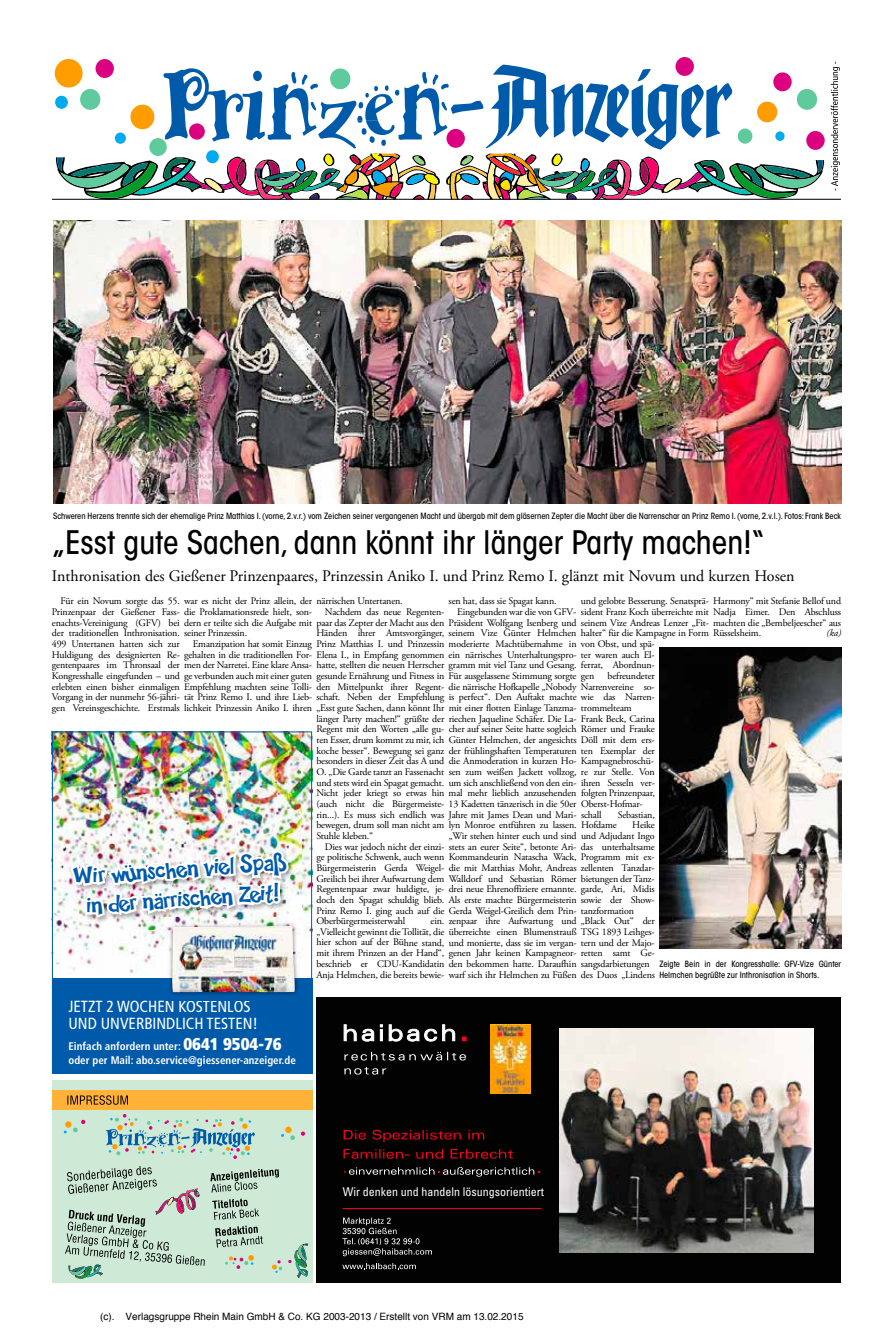
<style>
.page{position:relative;width:893px;height:1340px;background:#fff}
.page>*{position:absolute;margin:0;border:0;box-sizing:border-box;transform-origin:0 0}
.t1{font:500 condensed 32.1px "ITC Avant Garde Std";color:#000}
.t2{font:25.05px/30px "Happy Sans";color:#005aaa;text-align:center}
.t3{font:16.05px "Adobe Garamond Pro";color:#000}
.t4{font:condensed 16.05px/17.1px "Frutiger LT Std";color:#fff}
.t5{font:condensed 12px "Univers LT Std";color:#fff}
.t6{font:700 condensed 11.1px/14.1px "Frutiger LT Std";color:#fff}
.t7{font:10.05px/10.6px "Adobe Garamond Pro";letter-spacing:-.015em;color:#000}
.t8{font:10.05px "Helvetica";color:#000}
.t9{font:italic 10.05px "Adobe Garamond Pro";color:#000}
.t10{font:500 condensed 8.55px/10.6px "ITC Avant Garde Std";color:#000}
.s1{font-weight:900;font-size:17.1px}
</style>
<div class="page">
<hr style="left:52px;top:199px;width:789px;height:1px;background:#000">
<div style="left:55px;top:59px;width:28px;height:28px;background:#ff9d00;border-radius:50%"></div>
<svg style="left:55px;top:65px;width:770px;height:135px"></svg>
<svg style="left:831px;top:62px;width:9px;height:128px"></svg>
<div style="left:52px;top:1080px;width:260px;height:202px;background:#ceead7"></div>
<div style="left:52px;top:1090px;width:260px;height:20px;background:#ffb138"></div>
<svg style="left:64px;top:1095px;width:244px;height:184px"></svg>
<img style="left:53px;top:221px;width:788px;height:282px">
<img style="left:659px;top:647px;width:182px;height:301px">
<div style="left:316px;top:997px;width:525px;height:285px;background:#020202"></div>
<hr style="left:343px;top:1208px;width:199px;height:1px;background:#ff001f">
<svg style="left:344px;top:1051px;width:122px;height:23px"></svg>
<svg style="left:344px;top:1024px;width:30px;height:17px"></svg>
<svg style="left:380px;top:1024px;width:3px;height:16px"></svg>
<svg style="left:389px;top:1024px;width:66px;height:17px"></svg>
<svg style="left:462px;top:1036px;width:4px;height:5px"></svg>
<svg style="left:342px;top:1217px;width:90px;height:52px"></svg>
<svg style="left:343px;top:1129px;width:196px;height:47px"></svg>
<img style="left:491px;top:1024px;width:39px;height:69px">
<img style="left:560px;top:1028px;width:253px;height:224px">
<img style="left:52px;top:731px;width:260px;height:342px">
<p class="t10" style="left:53px;top:510px;width:789px">Schweren Herzens trennte sich der ehemalige Prinz Matthias I.(vorne,2.v.r.) vom Zeichen seiner vergangenen Macht und übergab mit dem gläsernen Zepter die Macht über die Narrenschar an Prinz Remo I.(vorne,2.v.l.). Fotos: Frank Beck</p>
<h1 class="t1" style="left:52px;top:522px;width:714px">„Esst gute Sachen, dann könnt ihr länger Party machen!“</h1>
<h3 class="t3" style="left:52px;top:566px;width:744px">Inthronisation des Gießener Prinzenpaares, Prinzessin Aniko I. und Prinz Remo I. glänzt mit Novum und kurzen Hosen</h3>
<p class="t7" style="left:581px;top:596px;width:262px">und gelobte Besserung. Senatsprä- Harmony“ mit Stefanie Bellof und</p>
<p class="t7" style="left:52px;top:596px;width:791px;text-indent:9px">Für ein Novum sorgte das 55. war es nicht der Prinz allein, der närrischen Untertanen.<br>Prinzenpaar der Gießener Fass- die Proklamationsrede hielt, son-<br>enachts-Vereinigung (GFV) bei dern er teilte sich die Aufgabe mit paar das Zepter der Macht aus den Präsident Wolfgang Isenberg und seinem Vize Andreas Lenzer „Fit- machten die „Bembeljeescher“ aus der traditionellen Inthronisation. seiner Prinzessin.<br>499 Untertanen hatten sich zur<br>Huldigung des designierten Re- gehalten in die traditionellen For- Elena I., in Empfang genommen ein närrisches Unterhaltungspro- ter waren auch El-<br>gentenpaares im Thronsaal der men der Narretei. Eine klare Ansa- hatte, stellten die neuen Herrscher gramm mit viel Tanz und Gesang. ferrat, Abordnun-<br>Kongresshalle eingefunden – und ge verbunden auch mit einer guten gesunde Ernährung und Fitness in Für ausgelassene Stimmung sorgte gen<br>erlebten einen bisher einmaligen Empfehlung machten seine Tolli- den Mittelpunkt ihrer Regent- die närrische Hofkapelle „Nobody Narrenvereine so-<br>Vorgang in der nunmehr 56-jähri- tät Prinz Remo I. und ihre Lieb- schaft. Neben der Empfehlung is perfect“. Den Auftakt machte wie das Narren-<br>gen Vereinsgeschichte. Erstmals lichkeit Prinzessin Aniko I. ihren „Esst gute Sachen, dann könnt Ihr mit einer flotten Einlage Tanzma- trommelteam</p>
<p class="t7" style="left:457px;top:596px;width:385px;text-indent:-9px">sen hat, dass sie Spagat kann.<br>Eingebunden war die von GFV- sident Franz Koch überreichte mit Nadja Eimer. Den Abschluss</p>
<p class="t7" style="left:316px;top:601px;width:446px;line-height:21.3px;text-indent:9px">Nachdem das neue Regenten-<br>Händen ihrer Amtsvorgänger, seinem Vize Günter Helmchen halter“ für die Kampagne in Form Rüsselsheim.</p>
<p class="t9" style="left:826px;top:627px;width:16px">(ka)</p>
<p class="t7" style="left:193px;top:639px;width:464px">Emanzipation hat somit Einzug Prinz Matthias I. und Prinzessin moderierte Machtübernahme in von Obst, und spä-</p>
<p class="t7" style="left:608px;top:671px;width:49px">befreundeter</p>
<p class="t7" style="left:316px;top:713px;width:340px">länger Party machen!“ grüßte der riechen Jaqueline Schäfer. Die La- Frank Beck, Carina Regent mit den Worten „alle gu- cher auf seiner Seite hatte sogleich Römer und Frauke ten Esser, drum kommt zu mir, ich Günter Helmchen, der angesichts Döll mit dem ers&shy;koche besser“. Bewegung sei ganz der frühlingshaften Temperaturen ten Exemplar der besonders in dieser Zeit das A und die Anmoderation in kurzen Ho- Kampagnebroschü-O. „Die Garde tanzt an Fassenacht sen zum weißen Jackett vollzog, re zur Stelle. Von und stets wird ein Spagat gemacht. um sich anschließend von den ein- ihren Sesseln ver-Nicht jeder kriegt so etwas hin mal mehr lieblich anzusehenden folgten Prinzenpaar, (auch nicht die Bürgermeiste- 13 Kadetten tänzerisch in die 50er Oberst-Hofmar&shy;rin...). Es muss sich endlich was Jahre mit James Dean und Mari- schall<br>bewegen, drum soll man nicht am lyn Monroe entführen zu lassen. Hofdame<br>Stuhle kleben.“</p>
<p class="t7" style="left:316px;top:841px;width:340px;text-indent:9px">Dies war jedoch nicht der einzi- stets an eurer Seite“, betonte Ari- das unterhaltsame ge politische Schwenk, auch wenn Kommandeurin Natascha Wack, Programm mit ex-Bürgermeisterin Gerda Weigel- die mit Matthias Mohr, Andreas zellenten Tanzdar-Greilich bei ihrer Aufwartung dem Walldorf und Sebastian Römer bietungen derTanz-Regentenpaar zwar huldigte, je- drei neue Ehrenoffiziere ernannte. garde, Ari, Midis doch den Spagat schuldig blieb. Als erste machte Bürgermeisterin sowie der Show-Prinz Remo I. ging auch auf die Gerda Weigel-Greilich dem Prin- tanzformation Oberbürgermeisterwahl</p>
<p class="t7" style="left:618px;top:809px;width:39px;text-align:right">Sebastian,<br>Heike</p>
<p class="t7" style="left:449px;top:830px;width:208px">„Wir stehen hinter euch und sind und Adjudant Ingo</p>
<h2 class="t2" style="left:72px;top:861px;width:218px;rotate:-4deg">Wir wünschen viel Spaß in der närrischen Zeit!</h2>
<p class="t7" style="left:316px;top:916px;width:340px;text-indent:114px">ein. zenpaar ihre Aufwartung und „Black Out“ der „Vielleicht gewinnt dieTollität, die überreichte einen Blumenstrauß TSG 1893 Leihges&shy;hier schon auf der Bühne stand, und monierte, dass sie im vergan- tern und der Majo&shy;mit ihrem Prinzen an der Hand“, genen Jahr keinen Kampagneor- retten samt Ge&shy;beschrieb er CDU-Kandidatin den bekommen hatte. Daraufhin sangsdarbietungen Anja Helmchen, die bereits bewie- warf sich ihr Helmchen zu Füßen des Duos „Lindens</p>
<p class="t10" style="left:659px;top:958px;width:183px">Zeigte Bein in der Kongresshalle: GFV-Vize Günter<br>Helmchen begrüßte zur Inthronisation in Shorts.</p>
<h3 class="t4" style="left:68px;top:997px;width:191px">JETZT 2 WOCHEN KOSTENLOS<br>UND UNVERBINDLICH TESTEN!</h3>
<p class="t6" style="left:68px;top:1038px;width:229px">Einfach anfordern unter: <span class="s1">0641 9504-76 </span>oder per Mail: abo.service@giessener-anzeiger.de</p>
<p class="t5" style="left:343px;top:1184px;width:203px">Wir denken und handeln lösungsorientiert</p>
<p class="t8" style="left:100px;top:1308px;width:425px">(c). Verlagsgruppe Rhein Main GmbH &amp; Co. KG 2003-2013 / Erstellt von VRM am 13.02.2015</p>
</div>
